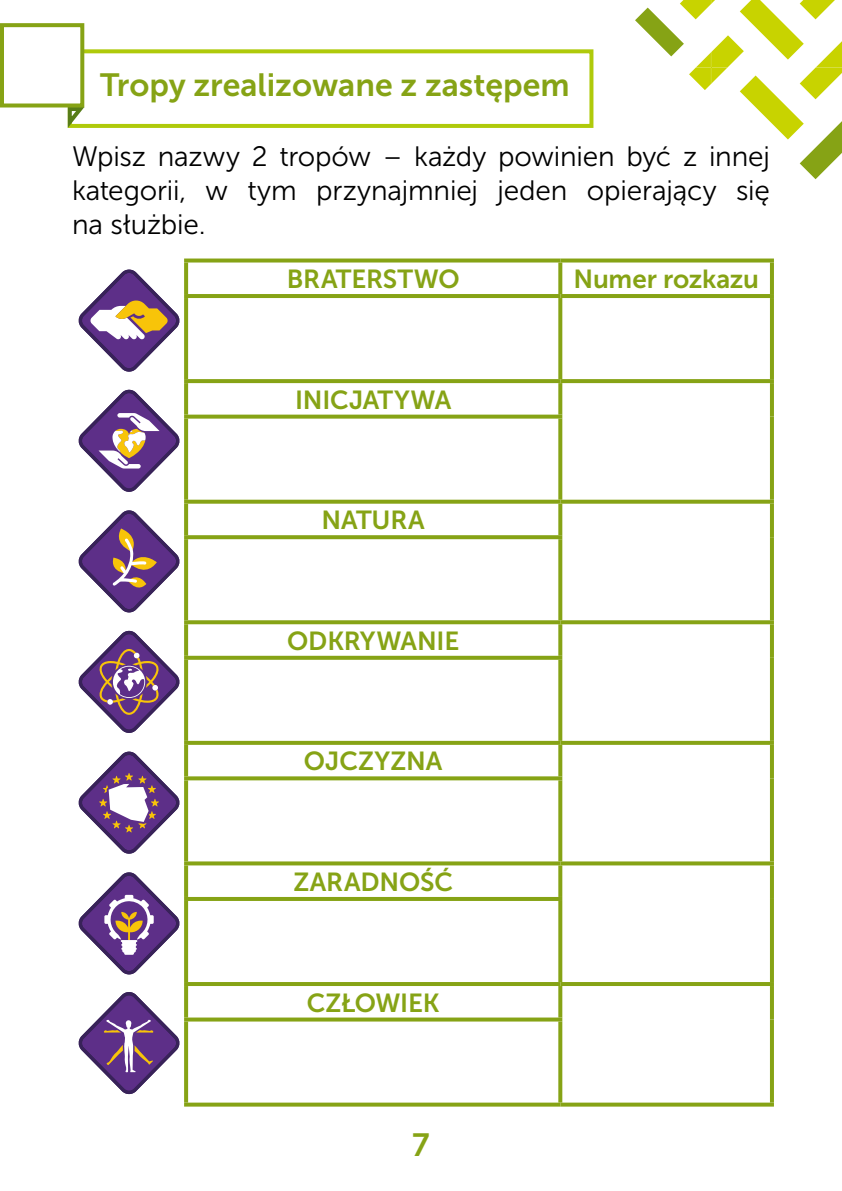
<style>
.page{position:relative;width:842px;height:1191px;background:#fff}
.page>*{position:absolute;margin:0;border:0;box-sizing:border-box;transform-origin:0 0}
.t1{font:32px "Museo Sans 700";color:#86a315}
.t2{font:28px/33.6px "Museo Sans 300";letter-spacing:-.005em;color:#000;text-align:justify}
.t3{font:26px "Museo Sans 700";letter-spacing:-.005em;color:#86a315}
</style>
<div class="page">
<div style="left:68px;top:49px;width:525px;height:79px;background:#fff;border:4px solid #afca0b"></div>
<svg style="left:64px;top:105px;width:24px;height:23px"></svg>
<div style="left:2px;top:25px;width:80px;height:80px;background:#fff"></div>
<div style="left:0;top:23px;width:84px;height:84px;border:4px solid #86a315"></div>
<svg style="left:635px;top:0;width:207px;height:180px"></svg>
<svg style="left:184px;top:258px;width:376px;height:4px;background:#95ae33"></svg>
<svg style="left:184px;top:262px;width:4px;height:32px"></svg>
<svg style="left:560px;top:258px;width:214px;height:4px"></svg>
<hr style="left:770px;top:262px;width:4px;height:32px;background:#86a315">
<svg style="left:560px;top:1102px;width:214px;height:4px"></svg>
<svg style="left:558px;top:262px;width:4px;height:32px"></svg>
<hr style="left:770px;top:298px;width:4px;height:81px;background:#86a315">
<hr style="left:770px;top:624px;width:4px;height:34px;background:#86a315">
<hr style="left:770px;top:658px;width:4px;height:83px;background:#86a315">
<hr style="left:770px;top:745px;width:4px;height:33px;background:#86a315">
<hr style="left:770px;top:778px;width:4px;height:83px;background:#86a315">
<hr style="left:770px;top:865px;width:4px;height:34px;background:#86a315">
<hr style="left:770px;top:899px;width:4px;height:83px;background:#86a315">
<hr style="left:770px;top:986px;width:4px;height:33px;background:#86a315">
<hr style="left:770px;top:1019px;width:4px;height:83px;background:#86a315">
<hr style="left:184px;top:294px;width:376px;height:4px;background:#86a315">
<svg style="left:184px;top:298px;width:4px;height:81px"></svg>
<hr style="left:560px;top:294px;width:214px;height:4px;background:#86a315">
<svg style="left:558px;top:298px;width:4px;height:81px"></svg>
<svg style="left:184px;top:624px;width:4px;height:32px"></svg>
<svg style="left:558px;top:624px;width:4px;height:32px"></svg>
<svg style="left:184px;top:656px;width:378px;height:4px;background:#8ca720"></svg>
<svg style="left:184px;top:660px;width:4px;height:81px"></svg>
<svg style="left:558px;top:660px;width:4px;height:81px"></svg>
<svg style="left:184px;top:741px;width:376px;height:4px;background:#8aa61c"></svg>
<svg style="left:184px;top:745px;width:4px;height:31px"></svg>
<svg style="left:560px;top:741px;width:214px;height:4px"></svg>
<svg style="left:558px;top:745px;width:4px;height:31px"></svg>
<svg style="left:184px;top:776px;width:378px;height:4px;background:#91ab2a"></svg>
<svg style="left:184px;top:780px;width:4px;height:81px"></svg>
<svg style="left:558px;top:780px;width:4px;height:81px"></svg>
<svg style="left:184px;top:861px;width:376px;height:4px;background:#93ac2e"></svg>
<svg style="left:184px;top:865px;width:4px;height:32px"></svg>
<svg style="left:560px;top:861px;width:214px;height:4px"></svg>
<svg style="left:558px;top:865px;width:4px;height:32px"></svg>
<hr style="left:184px;top:897px;width:378px;height:4px;background:#86a315">
<svg style="left:184px;top:901px;width:4px;height:81px"></svg>
<svg style="left:558px;top:901px;width:4px;height:81px"></svg>
<hr style="left:184px;top:982px;width:376px;height:4px;background:#86a315">
<svg style="left:184px;top:986px;width:4px;height:31px"></svg>
<hr style="left:560px;top:982px;width:214px;height:4px;background:#86a315">
<svg style="left:558px;top:986px;width:4px;height:31px"></svg>
<svg style="left:184px;top:1017px;width:378px;height:4px;background:#96af34"></svg>
<svg style="left:184px;top:1021px;width:4px;height:81px"></svg>
<svg style="left:558px;top:1021px;width:4px;height:81px"></svg>
<svg style="left:184px;top:1102px;width:376px;height:4px;background:#98b038"></svg>
<svg style="left:184px;top:504px;width:4px;height:31px"></svg>
<svg style="left:558px;top:504px;width:4px;height:31px"></svg>
<hr style="left:770px;top:504px;width:4px;height:33px;background:#86a315">
<hr style="left:770px;top:537px;width:4px;height:83px;background:#86a315">
<svg style="left:560px;top:620px;width:214px;height:4px"></svg>
<svg style="left:184px;top:379px;width:376px;height:4px;background:#89a51b"></svg>
<svg style="left:184px;top:383px;width:4px;height:31px"></svg>
<svg style="left:560px;top:379px;width:214px;height:4px"></svg>
<svg style="left:558px;top:383px;width:4px;height:31px"></svg>
<hr style="left:770px;top:383px;width:4px;height:33px;background:#86a315">
<hr style="left:770px;top:416px;width:4px;height:84px;background:#86a315">
<svg style="left:560px;top:500px;width:214px;height:4px"></svg>
<svg style="left:184px;top:535px;width:378px;height:4px;background:#8ca720"></svg>
<svg style="left:184px;top:539px;width:4px;height:81px"></svg>
<svg style="left:558px;top:539px;width:4px;height:81px"></svg>
<svg style="left:184px;top:620px;width:376px;height:4px;background:#8ea924"></svg>
<svg style="left:184px;top:414px;width:378px;height:4px;background:#98b138"></svg>
<svg style="left:184px;top:418px;width:4px;height:82px"></svg>
<svg style="left:558px;top:418px;width:4px;height:82px"></svg>
<svg style="left:184px;top:500px;width:376px;height:4px;background:#8ea926"></svg>
<svg style="left:79px;top:269px;width:100px;height:102px"></svg>
<svg style="left:79px;top:390px;width:100px;height:102px"></svg>
<svg style="left:79px;top:510px;width:100px;height:102px"></svg>
<svg style="left:79px;top:631px;width:100px;height:102px"></svg>
<svg style="left:79px;top:751px;width:100px;height:102px"></svg>
<svg style="left:79px;top:872px;width:100px;height:102px"></svg>
<svg style="left:79px;top:992px;width:100px;height:102px"></svg>
<p class="t1" style="left:100px;top:67px;width:471px">Tropy zrealizowane z zastępem</p>
<p class="t2" style="left:72px;top:140px;width:699px">Wpisz nazwy 2 tropów – każdy powinien być z innej kategorii, w tym przynajmniej jeden opierający się na służbie.</p>
<p class="t3" style="left:287px;top:264px;width:175px">BRATERSTWO</p>
<p class="t3" style="left:573px;top:264px;width:187px">Numer rozkazu</p>
<p class="t3" style="left:295px;top:385px;width:158px">INICJATYWA</p>
<p class="t3" style="left:322px;top:506px;width:105px">NATURA</p>
<p class="t3" style="left:287px;top:626px;width:174px">ODKRYWANIE</p>
<p class="t3" style="left:304px;top:747px;width:140px">OJCZYZNA</p>
<p class="t3" style="left:293px;top:867px;width:161px">ZARADNOŚĆ</p>
<p class="t3" style="left:307px;top:988px;width:134px">CZŁOWIEK</p>
<p class="t1" style="left:412px;top:1126px;width:19px">7</p>
</div>
